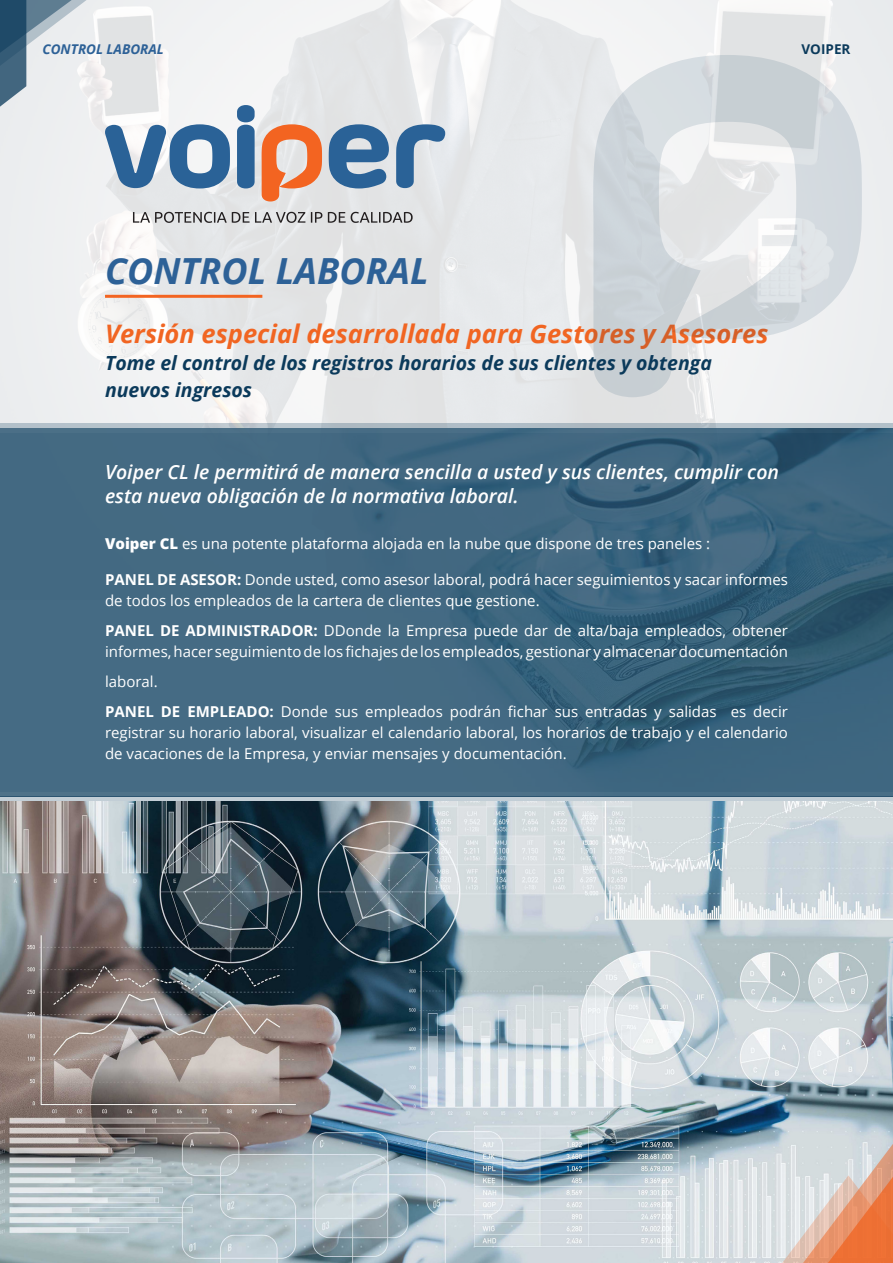
<style>
.page{position:relative;width:893px;height:1263px;background:#fff}
.page>*{position:absolute;margin:0;border:0;box-sizing:border-box;transform-origin:0 0}
.t1{font:italic 700 36px "Open Sans";color:#2d6197}
.t2{font:italic 700 25.5px "Open Sans";color:#f16522}
.t3{font:italic 600 19.5px/24px "Open Sans";color:#fff}
.t4{font:italic 700 19.5px/27px "Open Sans";color:#0b3a5b}
.t5{font:15px/21px "Open Sans";color:#fff}
.t6{font:italic 700 13.5px "Open Sans";color:#2d6197}
.t7{font:700 13.5px "Open Sans";color:#0b3a5b}
.s1{font-weight:800}
.s2{font-weight:700}
</style>
<div class="page">
<img style="left:0;top:0;width:893px;height:423px">
<img style="left:0;top:801px;width:893px;height:462px">
<svg style="left:0;top:428px;width:893px;height:368px;background:#3e667f"></svg>
<svg style="left:765px;top:1081px;width:128px;height:182px;background:#c5b5ae"></svg>
<hr style="left:105px;top:295px;width:157px;height:3px;background:#f36421">
<svg style="left:133px;top:212px;width:280px;height:11px;background:#abaaab"></svg>
<svg style="left:329px;top:124px;width:60px;height:64px;background:#648baf"></svg>
<svg style="left:396px;top:124px;width:49px;height:64px;background:#8ea9c3"></svg>
<svg style="left:262px;top:124px;width:60px;height:77px;background:#ec9e79"></svg>
<svg style="left:237px;top:105px;width:18px;height:83px"></svg>
<svg style="left:0;top:0;width:230px;height:188px"></svg>
<svg style="left:593px;top:55px;width:269px;height:342px"></svg>
<p class="t6" style="left:43px;top:40px;width:123px">CONTROL LABORAL</p>
<p class="t7" style="left:801px;top:40px;width:50px">VOIPER</p>
<p class="t1" style="left:105px;top:245px;width:325px">CONTROL LABORAL</p>
<p class="t2" style="left:105px;top:316px;width:665px">Versión especial desarrollada para Gestores y Asesores</p>
<p class="t4" style="left:105px;top:349px;width:608px">Tome el control de los registros horarios de sus clientes y obtenga nuevos ingresos</p>
<p class="t3" style="left:105px;top:460px;width:675px">Voiper CL le permitirá de manera sencilla a usted y sus clientes, cumplir con esta nueva obligación de la normativa laboral.</p>
<p class="t5" style="left:105px;top:533px;width:607px"><span class="s1">Voiper CL</span> es una potente plataforma alojada en la nube que dispone de tres paneles :</p>
<p class="t5" style="left:105px;top:569px;width:684px"><span class="s2">PANEL DE ASESOR:</span> Donde usted, como asesor laboral, podrá hacer seguimientos y sacar informes de todos los empleados de la cartera de clientes que gestione.</p>
<p class="t5" style="left:105px;top:620px;width:684px"><span class="s2">PANEL DE ADMINISTRADOR:</span> DDonde la Empresa puede dar de alta/baja empleados, obtener informes, hacer seguimiento de los fichajes de los empleados, gestionar y almacenar documentación</p>
<p class="t5" style="left:105px;top:671px;width:54px">laboral.</p>
<p class="t5" style="left:105px;top:701px;width:684px;text-align:justify"><span class="s2">PANEL DE EMPLEADO:</span> Donde sus empleados podrán fichar sus entradas y salidas es decir registrar su horario laboral, visualizar el calendario laboral, los horarios de trabajo y el calendario de vacaciones de la Empresa, y enviar mensajes y documentación.</p>
</div>
